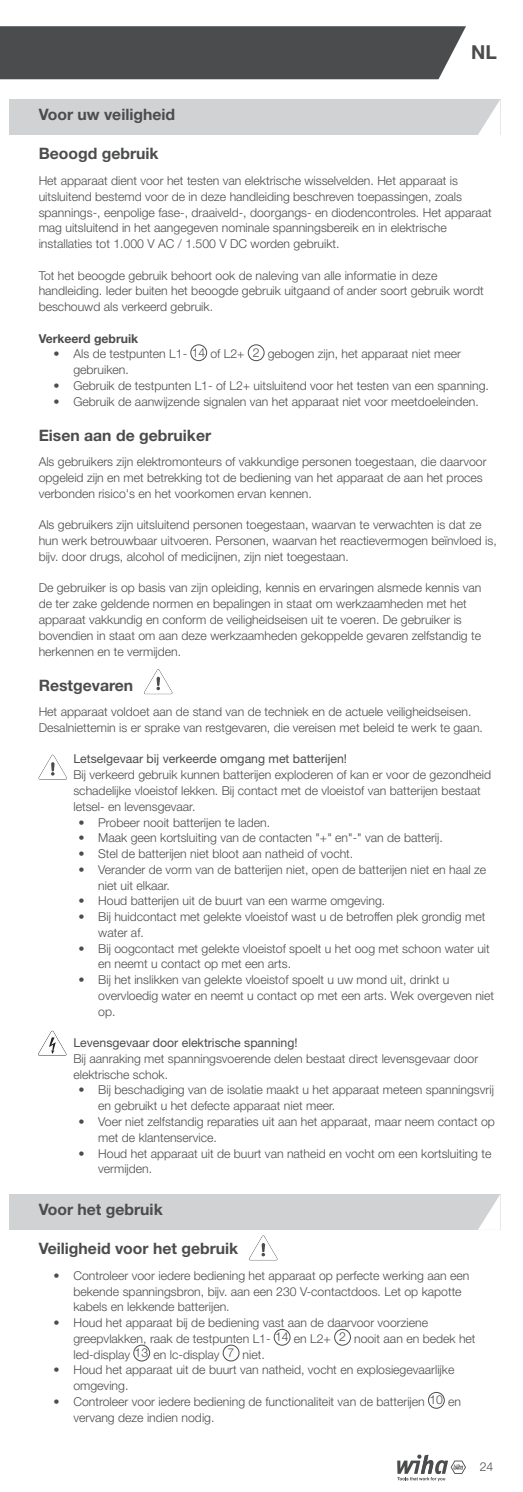
<style>
.page{position:relative;width:523px;height:1492px;background:#fff}
.page>*{position:absolute;margin:0;border:0;box-sizing:border-box;transform-origin:0 0}
.t1{font:700 19.25px "Helvetica Neue LT Pro";color:#4b4c4d}
.t2{font:700 15.75px "Helvetica Neue LT Pro";color:#4b4c4d}
.t3{font:300 12.25px/15.8px "Helvetica Neue LT Pro";color:#4b4c4d}
.t4{font:12.25px "Helvetica Neue LT Pro";color:#4b4c4d}
.t5{font:700 12.25px "Helvetica Neue LT Pro";color:#4b4c4d}
</style>
<div class="page">
<div style="left:0;top:26px;width:466px;height:53px;background:#4b4c4d"></div>
<svg style="left:397px;top:1454px;width:69px;height:26px"></svg>
<div style="left:9px;top:99px;width:491px;height:36px;background:#d1d2d4"></div>
<div style="left:9px;top:1193px;width:491px;height:36px;background:#d1d2d4"></div>
<svg style="left:478px;top:100px;width:22px;height:35px"></svg>
<div style="left:190px;top:344px;width:17px;height:17px;border:1px solid #4b4c4d;border-radius:50%"></div>
<div style="left:248px;top:344px;width:16px;height:17px;border:1px solid #4b4c4d;border-radius:50%"></div>
<svg style="left:477px;top:1193px;width:23px;height:36px"></svg>
<div style="left:274px;top:1328px;width:16px;height:17px;border:1px solid #4b4c4d;border-radius:50%"></div>
<div style="left:334px;top:1328px;width:16px;height:17px;border:1px solid #4b4c4d;border-radius:50%"></div>
<div style="left:133px;top:1344px;width:17px;height:16px;border:1px solid #4b4c4d;border-radius:50%"></div>
<div style="left:223px;top:1344px;width:16px;height:16px;border:1px solid #4b4c4d;border-radius:50%"></div>
<div style="left:428px;top:1391px;width:16px;height:17px;border:1px solid #4b4c4d;border-radius:50%"></div>
<svg style="left:144px;top:669px;width:28px;height:25px"></svg>
<svg style="left:38px;top:754px;width:29px;height:25px"></svg>
<svg style="left:38px;top:1030px;width:28px;height:25px"></svg>
<svg style="left:249px;top:1235px;width:28px;height:25px"></svg>
<h1 class="t1" style="left:471px;top:40px;width:27px">NL</h1>
<p class="t2" style="left:39px;top:105px;width:138px">Voor uw veiligheid</p>
<p class="t2" style="left:39px;top:144px;width:121px">Beoogd gebruik</p>
<p class="t3" style="left:39px;top:172px;width:454px">Het apparaat dient voor het testen van elektrische wisselvelden. Het apparaat is uitsluitend bestemd voor de in deze handleiding beschreven toepassingen, zoals spannings-, eenpolige fase-, draaiveld-, doorgangs- en diodencontroles. Het apparaat mag uitsluitend in het aangegeven nominale spanningsbereik en in elektrische installaties tot 1.000 V AC / 1.500 V DC worden gebruikt.</p>
<p class="t3" style="left:39px;top:267px;width:446px">Tot het beoogde gebruik behoort ook de naleving van alle informatie in deze handleiding. Ieder buiten het beoogde gebruik uitgaand of ander soort gebruik wordt beschouwd als verkeerd gebruik.</p>
<p class="t5" style="left:39px;top:330px;width:101px">Verkeerd gebruik</p>
<p class="t3" style="left:73px;top:346px;width:389px;text-indent:-20px">• Als de testpunten L1- 14 of L2+ 2 gebogen zijn, het apparaat niet meer gebruiken.</p>
<p class="t3" style="left:54px;top:377px;width:436px">• Gebruik de testpunten L1- of L2+ uitsluitend voor het testen van een spanning.</p>
<p class="t3" style="left:54px;top:393px;width:426px">• Gebruik de aanwijzende signalen van het apparaat niet voor meetdoeleinden.</p>
<p class="t2" style="left:39px;top:425px;width:174px">Eisen aan de gebruiker</p>
<p class="t3" style="left:39px;top:454px;width:449px">Als gebruikers zijn elektromonteurs of vakkundige personen toegestaan, die daarvoor opgeleid zijn en met betrekking tot de bediening van het apparaat de aan het proces verbonden risico's en het voorkomen ervan kennen.</p>
<p class="t3" style="left:39px;top:517px;width:459px">Als gebruikers zijn uitsluitend personen toegestaan, waarvan te verwachten is dat ze hun werk betrouwbaar uitvoeren. Personen, waarvan het reactievermogen beïnvloed is, bijv. door drugs, alcohol of medicijnen, zijn niet toegestaan.</p>
<p class="t3" style="left:39px;top:580px;width:444px">De gebruiker is op basis van zijn opleiding, kennis en ervaringen alsmede kennis van de ter zake geldende normen en bepalingen in staat om werkzaamheden met het apparaat vakkundig en conform de veiligheidseisen uit te voeren. De gebruiker is bovendien in staat om aan deze werkzaamheden gekoppelde gevaren zelfstandig te herkennen en te vermijden.</p>
<p class="t2" style="left:39px;top:675px;width:96px">Restgevaren</p>
<p class="t3" style="left:39px;top:703px;width:445px">Het apparaat voldoet aan de stand van de techniek en de actuele veiligheidseisen.<br>Desalniettemin is er sprake van restgevaren, die vereisen met beleid te werk te gaan.</p>
<p class="t4" style="left:73px;top:751px;width:275px">Letselgevaar bij verkeerde omgang met batterijen!</p>
<p class="t3" style="left:73px;top:766px;width:419px">Bij verkeerd gebruik kunnen batterijen exploderen of kan er voor de gezondheid schadelijke vloeistof lekken. Bij contact met de vloeistof van batterijen bestaat letsel- en levensgevaar.</p>
<p class="t3" style="left:78px;top:814px;width:193px">• Probeer nooit batterijen te laden.</p>
<p class="t3" style="left:78px;top:829px;width:366px">• Maak geen kortsluiting van de contacten "+" en"-" van de batterij.</p>
<p class="t3" style="left:78px;top:845px;width:276px">• Stel de batterijen niet bloot aan natheid of vocht.</p>
<p class="t3" style="left:98px;top:861px;width:389px;text-indent:-20px">• Verander de vorm van de batterijen niet, open de batterijen niet en haal ze niet uit elkaar.</p>
<p class="t3" style="left:78px;top:892px;width:308px">• Houd batterijen uit de buurt van een warme omgeving.</p>
<p class="t3" style="left:98px;top:908px;width:388px;text-indent:-20px">• Bij huidcontact met gelekte vloeistof wast u de betroffen plek grondig met water af.</p>
<p class="t3" style="left:98px;top:940px;width:393px;text-indent:-20px">• Bij oogcontact met gelekte vloeistof spoelt u het oog met schoon water uit en neemt u contact op met een arts.</p>
<p class="t3" style="left:98px;top:971px;width:397px;text-indent:-20px">• Bij het inslikken van gelekte vloeistof spoelt u uw mond uit, drinkt u overvloedig water en neemt u contact op met een arts. Wek overgeven niet op.</p>
<p class="t4" style="left:73px;top:1035px;width:225px">Levensgevaar door elektrische spanning!</p>
<p class="t3" style="left:73px;top:1050px;width:406px">Bij aanraking met spanningsvoerende delen bestaat direct levensgevaar door elektrische schok.</p>
<p class="t3" style="left:98px;top:1081px;width:397px;text-indent:-20px">• Bij beschadiging van de isolatie maakt u het apparaat meteen spanningsvrij en gebruikt u het defecte apparaat niet meer.</p>
<p class="t3" style="left:98px;top:1113px;width:398px;text-indent:-20px">• Voer niet zelfstandig reparaties uit aan het apparaat, maar neem contact op met de klantenservice.</p>
<p class="t3" style="left:98px;top:1144px;width:394px;text-indent:-20px">• Houd het apparaat uit de buurt van natheid en vocht om een kortsluiting te vermijden.</p>
<p class="t2" style="left:39px;top:1199px;width:125px">Voor het gebruik</p>
<p class="t2" style="left:39px;top:1238px;width:201px">Veiligheid voor het gebruik</p>
<p class="t3" style="left:73px;top:1267px;width:397px;text-indent:-20px">• Controleer voor iedere bediening het apparaat op perfecte werking aan een bekende spanningsbron, bijv. aan een 230 V-contactdoos. Let op kapotte kabels en lekkende batterijen.</p>
<p class="t3" style="left:73px;top:1314px;width:403px;text-indent:-20px">• Houd het apparaat bij de bediening vast aan de daarvoor voorziene greepvlakken, raak de testpunten L1- 14 en L2+ 2 nooit aan en bedek het led-display 13 en lc-display 7 niet.</p>
<p class="t3" style="left:73px;top:1361px;width:382px;text-indent:-20px">• Houd het apparaat uit de buurt van natheid, vocht en explosiegevaarlijke omgeving.</p>
<p class="t3" style="left:73px;top:1393px;width:389px;text-indent:-20px">• Controleer voor iedere bediening de functionaliteit van de batterijen 10 en vervang deze indien nodig.</p>
<p class="t3" style="left:479px;top:1457px;width:15px">24</p>
</div>
